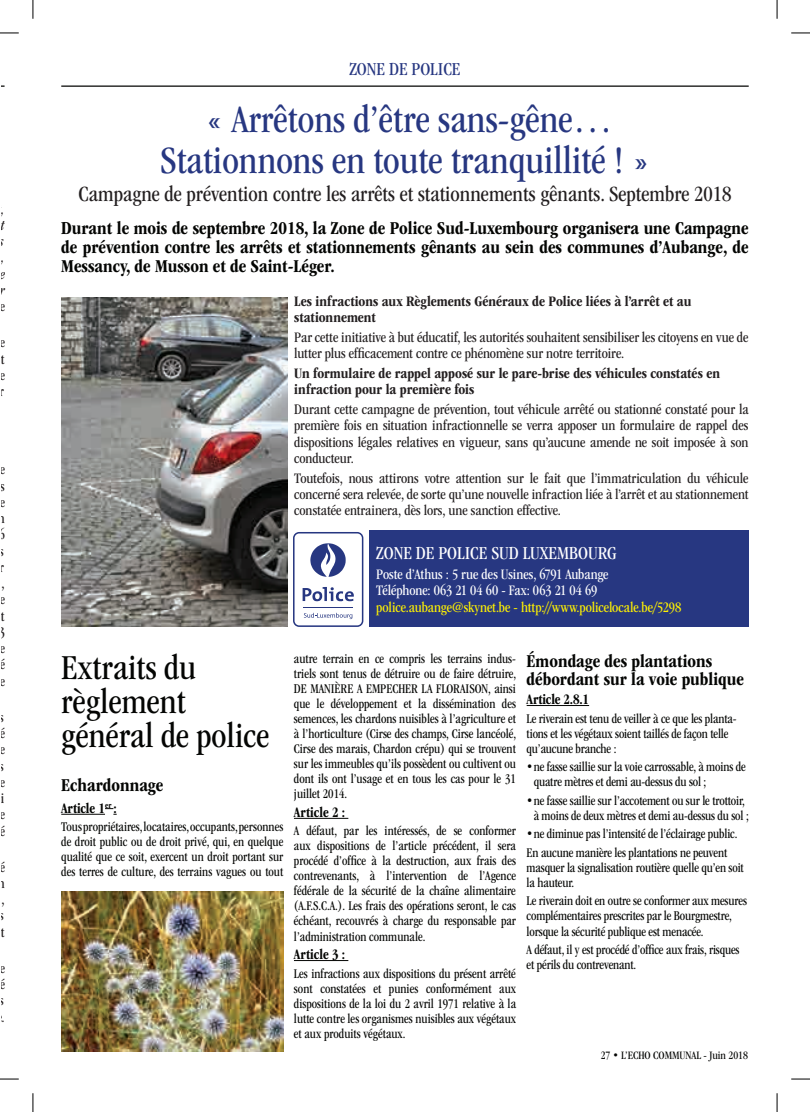
<style>
.page{position:relative;width:810px;height:1112px;background:#fff}
.page>*{position:absolute;margin:0;border:0;box-sizing:border-box;transform-origin:0 0}
.t1{font:condensed 40px/41.2px "ITC Garamond Std";color:#273781;text-align:center}
.t2{font:condensed 36.25px/33.8px "ITC Garamond Std";color:#040503}
.t3{font:condensed 22.5px "ITC Garamond Std";color:#231f20}
.t4{font:condensed 18.88px "ITC Garamond Std";color:#fff}
.t5{font:condensed 18.88px "ITC Garamond Std";color:#273781}
.t6{font:700 condensed 18.75px/18.8px "ITC Garamond Std";color:#040503;text-align:justify}
.t7{font:condensed 15px/16.2px "ITC Garamond Std";letter-spacing:-.005em;color:#231f20;text-align:justify}
.t8{font:700 condensed 15px/16.2px "ITC Garamond Std";color:#231f20}
.t9{font:condensed 15px/16.2px "ITC Garamond Std";letter-spacing:-.01em;color:#fff}
.t10{font:condensed 15px "ITC Garamond Std";letter-spacing:-.005em;color:#fff101}
.t11{font:700 condensed 15px "ITC Garamond Std";color:#040503;scale:.95 1}
.t12{font:italic condensed 15px/16.2px "ITC Garamond Std";color:#231f20;text-align:justify}
.t13{font:condensed 13.75px/15px "ITC Garamond Std";letter-spacing:-.01em;color:#040503;scale:.95 1}
.t14{font:condensed 11.75px "ITC Garamond Std";color:#040503}
</style>
<div class="page">
<hr style="left:61px;top:85px;width:688px;height:2px;background:#040503">
<svg style="left:310px;top:543px;width:36px;height:33px"></svg>
<svg style="left:303px;top:587px;width:51px;height:14px"></svg>
<hr style="left:304px;top:606px;width:49px;height:1px;background:#273781">
<svg style="left:304px;top:612px;width:48px;height:7px"></svg>
<div style="left:293px;top:532px;width:70px;height:94px;border:2px solid #273781;border-radius:5px"></div>
<img style="left:61px;top:298px;width:226px;height:328px">
<div style="left:369px;top:530px;width:380px;height:96px;background:#273781"></div>
<hr style="left:61px;top:813px;width:44px;height:1px;background:#040503">
<svg style="left:105px;top:808px;width:12px;height:6px"></svg>
<hr style="left:294px;top:817px;width:54px;height:1px;background:#040503">
<hr style="left:294px;top:959px;width:54px;height:1px;background:#040503">
<hr style="left:527px;top:705px;width:62px;height:1px;background:#040503">
<img style="left:61px;top:891px;width:222px;height:160px">
<svg style="left:0;top:32px;width:19px;height:2px"></svg>
<svg style="left:791px;top:32px;width:19px;height:2px"></svg>
<svg style="left:0;top:1078px;width:19px;height:1px"></svg>
<svg style="left:791px;top:1078px;width:19px;height:1px"></svg>
<svg style="left:32px;top:0;width:2px;height:19px"></svg>
<svg style="left:32px;top:1093px;width:2px;height:18px"></svg>
<svg style="left:776px;top:0;width:2px;height:19px"></svg>
<svg style="left:776px;top:1093px;width:2px;height:18px"></svg>
<p class="t12" style="left:-1px;top:201px;width:7px">, t s , e r</p>
<p class="t7" style="left:-1px;top:298px;width:7px">e</p>
<p class="t7" style="left:-1px;top:334px;width:7px">e t e r</p>
<p class="t7" style="left:-2px;top:461px;width:9px">e s e n 6 s r , e t 3 e é e</p>
<p class="t7" style="left:-1px;top:708px;width:7px">s é e s e i e é</p>
<p class="t7" style="left:-2px;top:858px;width:9px">é n , s t</p>
<p class="t7" style="left:-1px;top:959px;width:7px">e é s .</p>
<h3 class="t5" style="left:349px;top:58px;width:113px">ZONE DE POLICE</h3>
<h1 class="t1" style="left:160px;top:99px;width:491px">« Arrêtons d’être sans-gêne…<br>Stationnons en toute tranquillité ! »</h1>
<h3 class="t3" style="left:79px;top:181px;width:654px">Campagne de prévention contre les arrêts et stationnements gênants. Septembre 2018</h3>
<h3 class="t6" style="left:61px;top:219px;width:689px">Durant le mois de septembre 2018, la Zone de Police Sud-Luxembourg organisera une Campagne de prévention contre les arrêts et stationnements gênants au sein des communes d’Aubange, de Messancy, de Musson et de Saint-Léger.</h3>
<p class="t8" style="left:294px;top:293px;width:399px">Les infractions aux Règlements Généraux de Police liées à l’arrêt et au stationnement</p>
<p class="t7" style="left:294px;top:329px;width:456px">Par cette initiative à but éducatif, les autorités souhaitent sensibiliser les citoyens en vue de lutter plus efficacement contre ce phénomène sur notre territoire.</p>
<p class="t8" style="left:294px;top:365px;width:427px">Un formulaire de rappel apposé sur le pare-brise des véhicules constatés en infraction pour la première fois</p>
<p class="t7" style="left:294px;top:401px;width:456px">Durant cette campagne de prévention, tout véhicule arrêté ou stationné constaté pour la première fois en situation infractionnelle se verra apposer un formulaire de rappel des dispositions légales relatives en vigueur, sans qu’aucune amende ne soit imposée à son conducteur.</p>
<p class="t7" style="left:294px;top:470px;width:456px">Toutefois, nous attirons votre attention sur le fait que l’immatriculation du véhicule concerné sera relevée, de sorte qu’une nouvelle infraction liée à l’arrêt et au stationnement constatée entrainera, dès lors, une sanction effective.</p>
<h3 class="t4" style="left:376px;top:542px;width:242px">ZONE DE POLICE SUD LUXEMBOURG</h3>
<p class="t9" style="left:376px;top:566px;width:234px">Poste d’Athus : 5 rue des Usines, 6791 Aubange<br>Téléphone: 063 21 04 60 - Fax: 063 21 04 69</p>
<p class="t10" style="left:376px;top:598px;width:306px">police.aubange@skynet.be - http://www.policelocale.be/5298</p>
<h2 class="t2" style="left:61px;top:650px;width:210px">Extraits du règlement général de police</h2>
<h3 class="t6" style="left:61px;top:775px;width:104px">Echardonnage</h3>
<p class="t11" style="left:61px;top:799px;width:60px">Article 1<sup>er</sup> :</p>
<p class="t13" style="left:61px;top:819px;width:235px;text-align:justify">Tous propriétaires, locataires, occupants, personnes de droit public ou de droit privé, qui, en quelque qualité que ce soit, exercent un droit portant sur des terres de culture, des terrains vagues ou tout</p>
<h3 class="t6" style="left:527px;top:651px;width:219px">Émondage des plantations débordant sur la voie publique</h3>
<p class="t11" style="left:527px;top:690px;width:67px">Article 2.8.1</p>
<p class="t13" style="left:527px;top:710px;width:222px">Le riverain est tenu de veiller à ce que les planta&shy;tions et les végétaux soient taillés de façon telle qu’aucune branche :</p>
<p class="t13" style="left:534px;top:759px;width:225px;text-indent:-7px">•ne fasse saillie sur la voie carrossable, à moins de quatre mètres et demi au-dessus du sol ;</p>
<p class="t13" style="left:527px;top:792px;width:235px;text-align:center">•ne fasse saillie sur l’accotement ou sur le trottoir, à moins de deux mètres et demi au-dessus du sol ;</p>
<p class="t13" style="left:527px;top:824px;width:223px;line-height:18.5px">•ne diminue pas l’intensité de l’éclairage public.<br>En aucune manière les plantations ne peuvent</p>
<p class="t13" style="left:527px;top:859px;width:230px">masquer la signalisation routière quelle qu’en soit la hauteur.</p>
<p class="t13" style="left:527px;top:893px;width:233px">Le riverain doit en outre se conformer aux mesures complémentaires prescrites par le Bourgmestre, lorsque la sécurité publique est menacée.</p>
<p class="t13" style="left:527px;top:942px;width:226px">A défaut, il y est procédé d’office aux frais, risques et périls du contrevenant.</p>
<p class="t13" style="left:294px;top:651px;width:236px;text-align:justify">autre terrain en ce compris les terrains indus&shy;triels sont tenus de détruire ou de faire détruire, DE MANIÈRE A EMPECHER LA FLORAISON, ainsi que le développement et la dissémination des semences, les chardons nuisibles à l’agriculture et à l’horticulture (Cirse des champs, Cirse lancéolé, Cirse des marais, Chardon crépu) qui se trouvent sur les immeubles qu’ils possèdent ou cultivent ou dont ils ont l’usage et en tous les cas pour le 31 juillet 2014.</p>
<p class="t11" style="left:294px;top:803px;width:55px">Article 2 :</p>
<p class="t13" style="left:294px;top:823px;width:235px;text-align:justify">A défaut, par les intéressés, de se conformer aux dispositions de l’article précédent, il sera procédé d’office à la destruction, aux frais des contrevenants, à l’intervention de l’Agence fédérale de la sécurité de la chaîne alimentaire (A.F.S.C.A.). Les frais des opérations seront, le cas échéant, recouvrés à charge du responsable par l’administration communale.</p>
<p class="t11" style="left:294px;top:945px;width:55px">Article 3 :</p>
<p class="t13" style="left:294px;top:965px;width:235px;text-align:justify">Les infractions aux dispositions du présent arrêté sont constatées et punies conformément aux dispositions de la loi du 2 avril 1971 relative à la lutte contre les organismes nuisibles aux végétaux et aux produits végétaux.</p>
<p class="t14" style="left:601px;top:1048px;width:149px">27 • L’ECHO COMMUNAL - Juin 2018</p>
</div>
